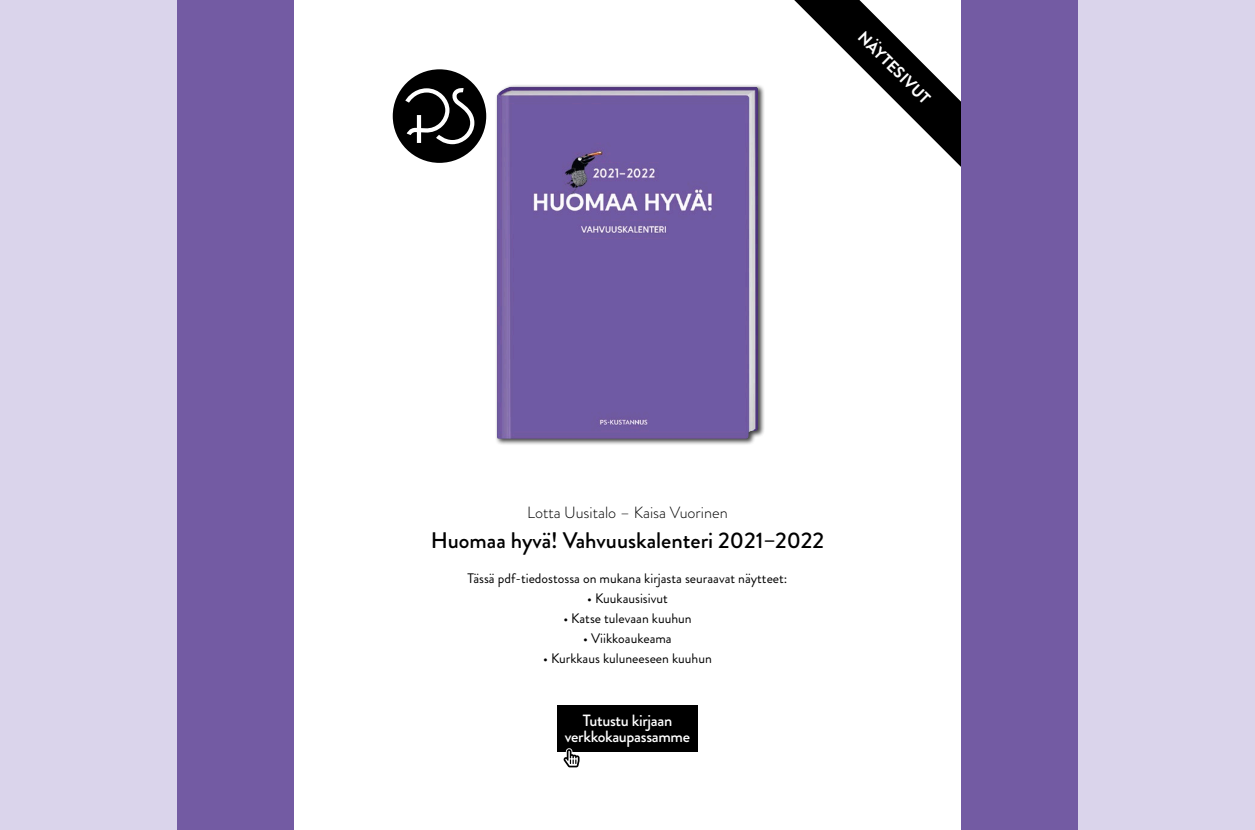
<style>
.page{position:relative;width:1255px;height:830px;background:#fff}
.page>*{position:absolute;margin:0;border:0;box-sizing:border-box;transform-origin:0 0}
.teoksen_nimi{font:500 22.5px "Brandon Grotesque";color:#000}
.t1{font:500 16.25px/16.2px "Brandon Grotesque";letter-spacing:-.02em;color:#fff;text-align:center}
.tekijä_t{font:300 16.25px "Brandon Grotesque";color:#000}
.t2{font:700 16.25px "Brandon Grotesque";color:#fff}
.kirjasta_mukana{font:13.75px "Brandon Grotesque";color:#000}
</style>
<div class="page">
<div style="left:0;top:0;width:1254px;height:829px;background:#dad4eb"></div>
<div style="left:294px;top:0;width:666px;height:829px;background:#fff"></div>
<div style="left:494px;top:84px;width:270px;height:361px;background:#000;opacity:.75"></div>
<img style="left:497px;top:87px;width:261px;height:351px">
<svg style="left:393px;top:69px;width:93px;height:94px"></svg>
<svg style="left:794px;top:0;width:166px;height:215px;fill:#fff"></svg>
<div style="left:177px;top:0;width:117px;height:829px;background:#735ba3"></div>
<div style="left:960px;top:0;width:117px;height:829px;background:#735ba3"></div>
<div style="left:557px;top:704px;width:140px;height:46px;background:#000"></div>
<svg style="left:561px;top:748px;width:21px;height:21px"></svg>
<p class="t2" style="left:868px;top:26px;width:96px;rotate:45deg">NÄYTESIVUT</p>
<p class="tekijä_t" style="left:527px;top:501px;width:202px">Lotta Uusitalo – Kaisa Vuorinen</p>
<p class="teoksen_nimi" style="left:431px;top:525px;width:395px">Huomaa hyvä! Vahvuuskalenteri 2021–2022</p>
<p class="kirjasta_mukana" style="left:467px;top:568px;width:321px">Tässä pdf-tiedostossa on mukana kirjasta seuraavat näytteet:</p>
<p class="kirjasta_mukana" style="left:587px;top:588px;width:82px">• Kuukausisivut</p>
<p class="kirjasta_mukana" style="left:563px;top:608px;width:130px">• Katse tulevaan kuuhun</p>
<p class="kirjasta_mukana" style="left:583px;top:628px;width:90px">• Viikkoaukeama</p>
<p class="kirjasta_mukana" style="left:543px;top:648px;width:170px">• Kurkkaus kuluneeseen kuuhun</p>
<p class="t1" style="left:565px;top:711px;width:127px">Tutustu kirjaan verkkokaupassamme</p>
</div>
